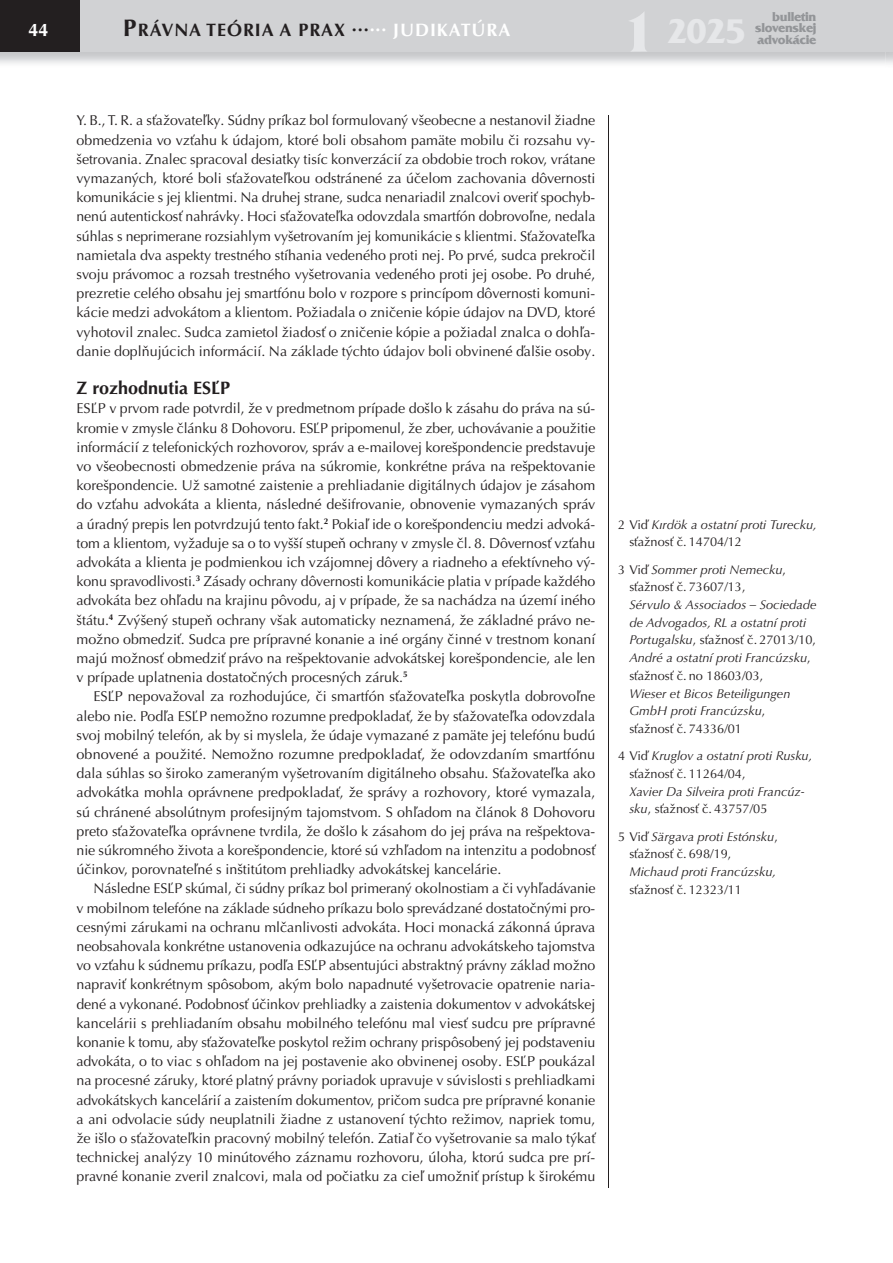
<style>
.page{position:relative;width:893px;height:1263px;background:#fff}
.page>*{position:absolute;margin:0;border:0;box-sizing:border-box;transform-origin:0 0}
.t1{font:700 36px "France";color:#e6e7e9}
.t2{font:700 18px "Optima LT Pro";letter-spacing:.05em;color:#231f20}
.t3{font:700 18px "Optima LT Pro";color:#231f20}
.t4{font:700 18px "Optima LT Pro";color:#fff}
.t5{font:14.25px/19.2px "Optima LT Pro";color:#231f20;text-align:justify}
.t6{font:700 13.5px/11.2px "France";letter-spacing:-.025em;color:#939598;text-align:right}
.t7{font:italic 12.75px/17.7px "Optima LT Pro";color:#231f20}
.t8{font:12.75px/17.7px "Optima LT Pro";color:#231f20}
.s1{font-size:24px}
.s2{color:#fff}
.s3{font-size:60px}
.s4{font-style:normal}
.s5{font-style:italic}
</style>
<div class="page">
<div style="left:0;top:0;width:893px;height:52px;background:#d1d2d4"></div>
<div style="left:0;top:0;width:79px;height:52px;background:#231f20"></div>
<hr style="left:608px;top:115px;width:1px;height:1072px;background:#231f20">
<p class="t4" style="left:28px;top:22px;width:22px">44</p>
<p class="t2" style="left:123px;top:22px;width:389px"><span class="s1">P</span>RÁVNA TEÓRIA A PRAX ...<sup>...</sup> <span class="s2">JUDIKATÚRA</span></p>
<h1 class="t1" style="left:622px;top:10px;width:125px"><span class="s3">1</span> 2025</h1>
<p class="t6" style="left:755px;top:11px;width:63px">bulletin slovenskej</p>
<p class="t6" style="left:757px;top:33px;width:60px">advokácie</p>
<p class="t5" style="left:76px;top:112px;width:520px">Y. B., T. R. a sťažovateľky. Súdny príkaz bol formulovaný všeobecne a nestanovil žiadne obmedzenia vo vzťahu k údajom, ktoré boli obsahom pamäte mobilu či rozsahu vy&shy;šetrovania. Znalec spracoval desiatky tisíc konverzácií za obdobie troch rokov, vrátane vymazaných, ktoré boli sťažovateľkou odstránené za účelom zachovania dôvernosti komunikácie s jej klientmi. Na druhej strane, sudca nenariadil znalcovi overiť spochyb&shy;nenú autentickosť nahrávky. Hoci sťažovateľka odovzdala smartfón dobrovoľne, nedala súhlas s neprimerane rozsiahlym vyšetrovaním jej komunikácie s klientmi. Sťažovateľka namietala dva aspekty trestného stíhania vedeného proti nej. Po prvé, sudca prekročil svoju právomoc a rozsah trestného vyšetrovania vedeného proti jej osobe. Po druhé, prezretie celého obsahu jej smartfónu bolo v rozpore s princípom dôvernosti komuni&shy;kácie medzi advokátom a klientom. Požiadala o zničenie kópie údajov na DVD, ktoré vyhotovil znalec. Sudca zamietol žiadosť o zničenie kópie a požiadal znalca o dohľa&shy;danie doplňujúcich informácií. Na základe týchto údajov boli obvinené ďalšie osoby.</p>
<p class="t3" style="left:76px;top:381px;width:155px">Z rozhodnutia ESĽP</p>
<p class="t5" style="left:76px;top:400px;width:520px">ESĽP v prvom rade potvrdil, že v predmetnom prípade došlo k zásahu do práva na sú&shy;kromie v zmysle článku 8 Dohovoru. ESĽP pripomenul, že zber, uchovávanie a použitie informácií z telefonických rozhovorov, správ a e-mailovej korešpondencie predstavuje vo všeobecnosti obmedzenie práva na súkromie, konkrétne práva na rešpektovanie korešpondencie. Už samotné zaistenie a prehliadanie digitálnych údajov je zásahom do vzťahu advokáta a klienta, následné dešifrovanie, obnovenie vymazaných správ a úradný prepis len potvrdzujú tento fakt.<sup>2</sup> Pokiaľ ide o korešpondenciu medzi advoká&shy;tom a klientom, vyžaduje sa o to vyšší stupeň ochrany v zmysle čl. 8. Dôvernosť vzťahu advokáta a klienta je podmienkou ich vzájomnej dôvery a riadneho a efektívneho vý&shy;konu spravodlivosti.<sup>3</sup> Zásady ochrany dôvernosti komunikácie platia v prípade každého advokáta bez ohľadu na krajinu pôvodu, aj v prípade, že sa nachádza na území iného štátu.<sup>4</sup> Zvýšený stupeň ochrany však automaticky neznamená, že základné právo ne&shy;možno obmedziť. Sudca pre prípravné konanie a iné orgány činné v trestnom konaní majú možnosť obmedziť právo na rešpektovanie advokátskej korešpondencie, ale len v prípade uplatnenia dostatočných procesných záruk.<sup>5</sup></p>
<p class="t5" style="left:76px;top:688px;width:520px;text-indent:17px">ESĽP nepovažoval za rozhodujúce, či smartfón sťažovateľka poskytla dobrovoľne alebo nie. Podľa ESĽP nemožno rozumne predpokladať, že by sťažovateľka odovzdala svoj mobilný telefón, ak by si myslela, že údaje vymazané z pamäte jej telefónu budú obnovené a použité. Nemožno rozumne predpokladať, že odovzdaním smartfónu dala súhlas so široko zameraným vyšetrovaním digitálneho obsahu. Sťažovateľka ako advokátka mohla oprávnene predpokladať, že správy a rozhovory, ktoré vymazala, sú chránené absolútnym profesijným tajomstvom. S ohľadom na článok 8 Dohovoru preto sťažovateľka oprávnene tvrdila, že došlo k zásahom do jej práva na rešpektova&shy;nie súkromného života a korešpondencie, ktoré sú vzhľadom na intenzitu a podobnosť účinkov, porovnateľné s inštitútom prehliadky advokátskej kancelárie.</p>
<p class="t5" style="left:76px;top:880px;width:521px;text-indent:17px">Následne ESĽP skúmal, či súdny príkaz bol primeraný okolnostiam a či vyhľadávanie v mobilnom telefóne na základe súdneho príkazu bolo sprevádzané dostatočnými pro&shy;cesnými zárukami na ochranu mlčanlivosti advokáta. Hoci monacká zákonná úprava neobsahovala konkrétne ustanovenia odkazujúce na ochranu advokátskeho tajomstva vo vzťahu k súdnemu príkazu, podľa ESĽP absentujúci abstraktný právny základ možno napraviť konkrétnym spôsobom, akým bolo napadnuté vyšetrovacie opatrenie naria&shy;dené a vykonané. Podobnosť účinkov prehliadky a zaistenia dokumentov v advokátskej kancelárii s prehliadaním obsahu mobilného telefónu mal viesť sudcu pre prípravné konanie k tomu, aby sťažovateľke poskytol režim ochrany prispôsobený jej podstaveniu advokáta, o to viac s ohľadom na jej postavenie ako obvinenej osoby. ESĽP poukázal na procesné záruky, ktoré platný právny poriadok upravuje v súvislosti s prehliadkami advokátskych kancelárií a zaistením dokumentov, pričom sudca pre prípravné konanie a ani odvolacie súdy neuplatnili žiadne z ustanovení týchto režimov, napriek tomu, že išlo o sťažovateľkin pracovný mobilný telefón. Zatiaľ čo vyšetrovanie sa malo týkať technickej analýzy 10 minútového záznamu rozhovoru, úloha, ktorú sudca pre prí&shy;pravné konanie zveril znalcovi, mala od počiatku za cieľ umožniť prístup k širokému</p>
<p class="t7" style="left:629px;top:517px;width:189px;text-indent:-11px"><span class="s4">2 Viď</span> Kırdök a ostatní proti Turecku, <span class="s4">sťažnosť č. 14704/12</span></p>
<p class="t8" style="left:629px;top:562px;width:158px;text-indent:-11px">3 Viď <span class="s5">Sommer proti Nemecku</span>, sťažnosť č. 73607/13,</p>
<p class="t7" style="left:629px;top:597px;width:189px">Sérvulo &amp; Associados – Sociedade de Advogados, RL a ostatní proti<br>Portugalsku<span class="s4">, sťažnosť č. 27013/10,<br></span>André a ostatní proti Francúzsku<span class="s4">, sťažnosť č. no 18603/03,</span></p>
<p class="t7" style="left:629px;top:686px;width:163px">Wieser et Bicos Beteiligungen<br>GmbH proti Francúzsku<span class="s4">, sťažnosť č. 74336/01</span></p>
<p class="t7" style="left:629px;top:748px;width:184px;text-indent:-11px"><span class="s4">4 Viď</span> Kruglov a ostatní proti Rusku, <span class="s4">sťažnosť č. 11264/04,</span></p>
<p class="t7" style="left:629px;top:784px;width:177px">Xavier Da Silveira proti Francúz&shy;sku<span class="s4">, sťažnosť č. 43757/05</span></p>
<p class="t8" style="left:629px;top:829px;width:150px;text-indent:-11px">5 Viď <span class="s5">Särgava proti Estónsku</span>, sťažnosť č. 698/19,</p>
<p class="t7" style="left:629px;top:864px;width:148px">Michaud proti Francúzsku,</p>
<p class="t8" style="left:629px;top:882px;width:114px">sťažnosť č. 12323/11</p>
</div>
